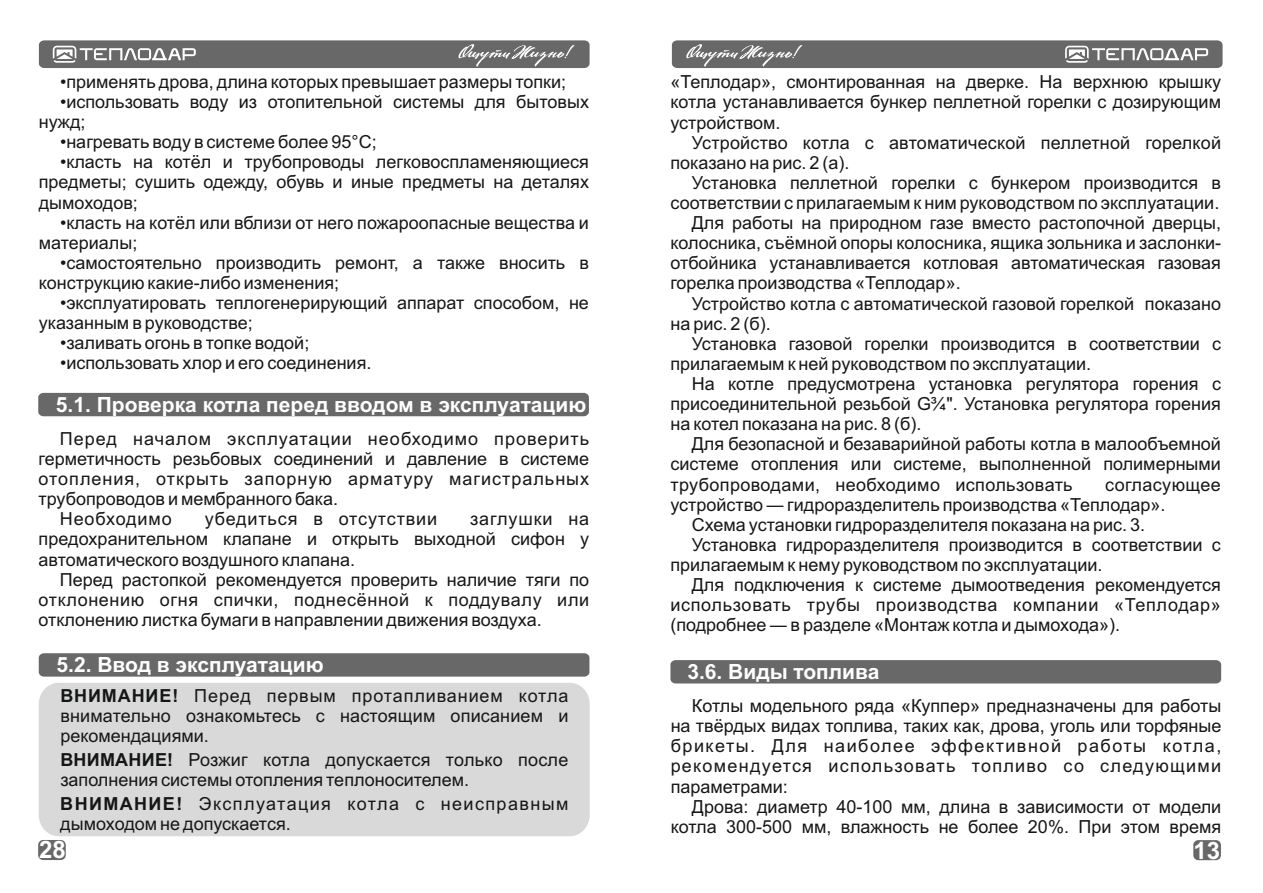
<style>
.page{position:relative;width:1263px;height:893px;background:#fff}
.page>*{position:absolute;margin:0;border:0;box-sizing:border-box;transform-origin:0 0}
.t1{font:700 24px "Arial";color:#fff}
.t2{font:700 21px "Arial";color:#fff}
.t3{font:18px/20.1px "Arial";color:#151616}
.t4{font:18px "Arial";letter-spacing:.055em;color:#151616}
.t5{font:18px/20.1px "Arial";letter-spacing:.06em;color:#151616}
.t6{font:18px "Arial";letter-spacing:.02em;color:#151616}
.t7{font:18px "Arial";letter-spacing:.04em;color:#151616}
.t8{font:18px "Arial";letter-spacing:.05em;color:#151616}
.s1{font-weight:700}
</style>
<div class="page">
<div style="left:39px;top:683px;width:551px;height:153px;background:#d9d9da;border-radius:21px"></div>
<svg style="left:1193px;top:840px;width:28px;height:20px"></svg>
<svg style="left:38px;top:840px;width:28px;height:20px"></svg>
<div style="left:38px;top:393px;width:551px;height:23px;background:#686868"></div>
<div style="left:670px;top:660px;width:551px;height:23px;background:#686868"></div>
<svg style="left:39px;top:653px;width:550px;height:24px;background:#6b6b6b"></svg>
<svg style="left:39px;top:40px;width:551px;height:28px;background:#767676"></svg>
<svg style="left:672px;top:40px;width:550px;height:28px;background:#757575"></svg>
<p class="t3" style="left:60px;top:73px;width:507px">•применять дрова, длина которых превышает размеры топки;</p>
<p class="t3" style="left:39px;top:93px;width:552px;text-indent:21px">•использовать воду из отопительной системы для бытовых нужд;</p>
<p class="t3" style="left:60px;top:133px;width:318px">•нагревать воду в системе более 95°С;</p>
<p class="t3" style="left:39px;top:154px;width:552px;text-align:justify;text-indent:21px">•класть на котёл и трубопроводы легковоспламеняющиеся предметы; сушить одежду, обувь и иные предметы на деталях дымоходов;</p>
<p class="t3" style="left:39px;top:214px;width:552px;text-indent:21px">•класть на котёл или вблизи от него пожароопасные вещества и материалы;</p>
<p class="t3" style="left:39px;top:254px;width:552px;text-indent:21px">•самостоятельно производить ремонт, а также вносить в конструкцию какие-либо изменения;</p>
<p class="t3" style="left:39px;top:294px;width:552px;text-indent:21px">•эксплуатировать теплогенерирующий аппарат способом, не указанным в руководстве;</p>
<p class="t3" style="left:60px;top:335px;width:251px">•заливать огонь в топке водой;</p>
<p class="t3" style="left:60px;top:355px;width:313px">•использовать хлор и его соединения.</p>
<p class="t2" style="left:56px;top:396px;width:532px">5.1. Проверка котла перед вводом в эксплуатацию</p>
<p class="t4" style="left:60px;top:432px;width:531px">Перед началом эксплуатации необходимо проверить</p>
<p class="t3" style="left:39px;top:450px;width:552px">герметичность резьбовых соединений и давление в системе</p>
<p class="t4" style="left:39px;top:472px;width:552px">отопления, открыть запорную арматуру магистральных</p>
<p class="t3" style="left:39px;top:490px;width:301px">трубопроводов и мембранного бака.</p>
<p class="t8" style="left:60px;top:512px;width:113px">Необходимо</p>
<p class="t8" style="left:205px;top:512px;width:234px">убедиться в отсутствии</p>
<p class="t3" style="left:39px;top:511px;width:552px;text-align:justify;text-indent:431px">заглушки на предохранительном клапане и открыть выходной сифон у автоматического воздушного клапана.</p>
<p class="t3" style="left:39px;top:571px;width:552px;text-align:justify;text-indent:21px">Перед растопкой рекомендуется проверить наличие тяги по отклонению огня спички, поднесённой к поддувалу или отклонению листка бумаги в направлении движения воздуха.</p>
<p class="t2" style="left:56px;top:657px;width:269px">5.2. Ввод в эксплуатацию</p>
<p class="t3" style="left:60px;top:687px;width:510px;text-align:justify"><span class="s1">ВНИМАНИЕ!</span> Перед первым протапливанием котла внимательно ознакомьтесь с настоящим описанием и рекомендациями.</p>
<p class="t3" style="left:60px;top:751px;width:510px"><span class="s1">ВНИМАНИЕ!</span> Розжиг котла допускается только после заполнения системы отопления теплоносителем.</p>
<p class="t5" style="left:60px;top:795px;width:510px"><span class="s1">ВНИМАНИЕ!</span> Эксплуатация котла с неисправным дымоходом не допускается.</p>
<p class="t3" style="left:670px;top:74px;width:552px;text-align:justify">«Теплодар», смонтированная на дверке. На верхнюю крышку котла устанавливается бункер пеллетной горелки с дозирующим устройством.</p>
<p class="t3" style="left:670px;top:134px;width:552px;text-indent:21px">Устройство котла с автоматической пеллетной горелкой показано на рис. 2 (а).</p>
<p class="t3" style="left:692px;top:174px;width:531px">Установка пеллетной горелки с бункером производится в</p>
<p class="t3" style="left:670px;top:194px;width:550px">соответствии с прилагаемым к ним руководством по эксплуатации.</p>
<p class="t3" style="left:692px;top:214px;width:531px">Для работы на природном газе вместо растопочной дверцы,</p>
<p class="t3" style="left:670px;top:235px;width:552px">колосника, съёмной опоры колосника, ящика зольника и заслонки-</p>
<p class="t3" style="left:670px;top:255px;width:552px">отбойника устанавливается котловая автоматическая газовая</p>
<p class="t3" style="left:670px;top:275px;width:292px">горелка производства «Теплодар».</p>
<p class="t3" style="left:692px;top:295px;width:531px">Устройство котла с автоматической газовой горелкой показано</p>
<p class="t3" style="left:670px;top:315px;width:102px">на рис. 2 (б).</p>
<p class="t3" style="left:692px;top:335px;width:531px">Установка газовой горелки производится в соответствии с</p>
<p class="t3" style="left:670px;top:355px;width:422px">прилагаемым к ней руководством по эксплуатации.</p>
<p class="t3" style="left:692px;top:375px;width:531px">На котле предусмотрена установка регулятора горения с</p>
<p class="t3" style="left:670px;top:395px;width:552px">присоединительной резьбой G . Установка регулятора горения</p>
<p class="t3" style="left:670px;top:415px;width:252px">на котел показана на рис. 8 (б).</p>
<p class="t3" style="left:692px;top:436px;width:531px">Для безопасной и безаварийной работы котла в малообъемной</p>
<p class="t3" style="left:670px;top:456px;width:552px">системе отопления или системе, выполненной полимерными</p>
<p class="t6" style="left:670px;top:477px;width:404px">трубопроводами, необходимо использовать</p>
<p class="t6" style="left:1105px;top:477px;width:117px">согласующее</p>
<p class="t3" style="left:670px;top:496px;width:497px">устройство ― гидроразделитель производства «Теплодар».</p>
<p class="t3" style="left:692px;top:516px;width:455px">Схема установки гидроразделителя показана на рис. 3.</p>
<p class="t3" style="left:692px;top:536px;width:531px">Установка гидроразделителя производится в соответствии с</p>
<p class="t3" style="left:670px;top:556px;width:434px">прилагаемым к нему руководством по эксплуатации.</p>
<p class="t3" style="left:692px;top:576px;width:531px">Для подключения к системе дымоотведения рекомендуется</p>
<p class="t7" style="left:670px;top:598px;width:552px">использовать трубы производства компании «Теплодар»</p>
<p class="t3" style="left:670px;top:617px;width:451px">(подробнее ― в разделе «Монтаж котла и дымохода»).</p>
<p class="t3" style="left:931px;top:395px;width:23px">¾"</p>
<p class="t2" style="left:687px;top:663px;width:194px">3.6. Виды топлива</p>
<p class="t3" style="left:671px;top:697px;width:552px;text-align:justify;text-indent:21px">Котлы модельного ряда «Куппер» предназначены для работы на твёрдых видах топлива, таких как, дрова, уголь или торфяные брикеты. Для наиболее эффективной работы котла, рекомендуется использовать топливо со следующими параметрами:</p>
<p class="t3" style="left:671px;top:798px;width:552px;text-align:right">Дрова: диаметр 40-100 мм, длина в зависимости от модели котла 300-500 мм, влажность не более 20%. При этом время</p>
<h1 class="t1" style="left:39px;top:841px;width:28px">28</h1>
<h1 class="t1" style="left:1193px;top:841px;width:28px">13</h1>
</div>
